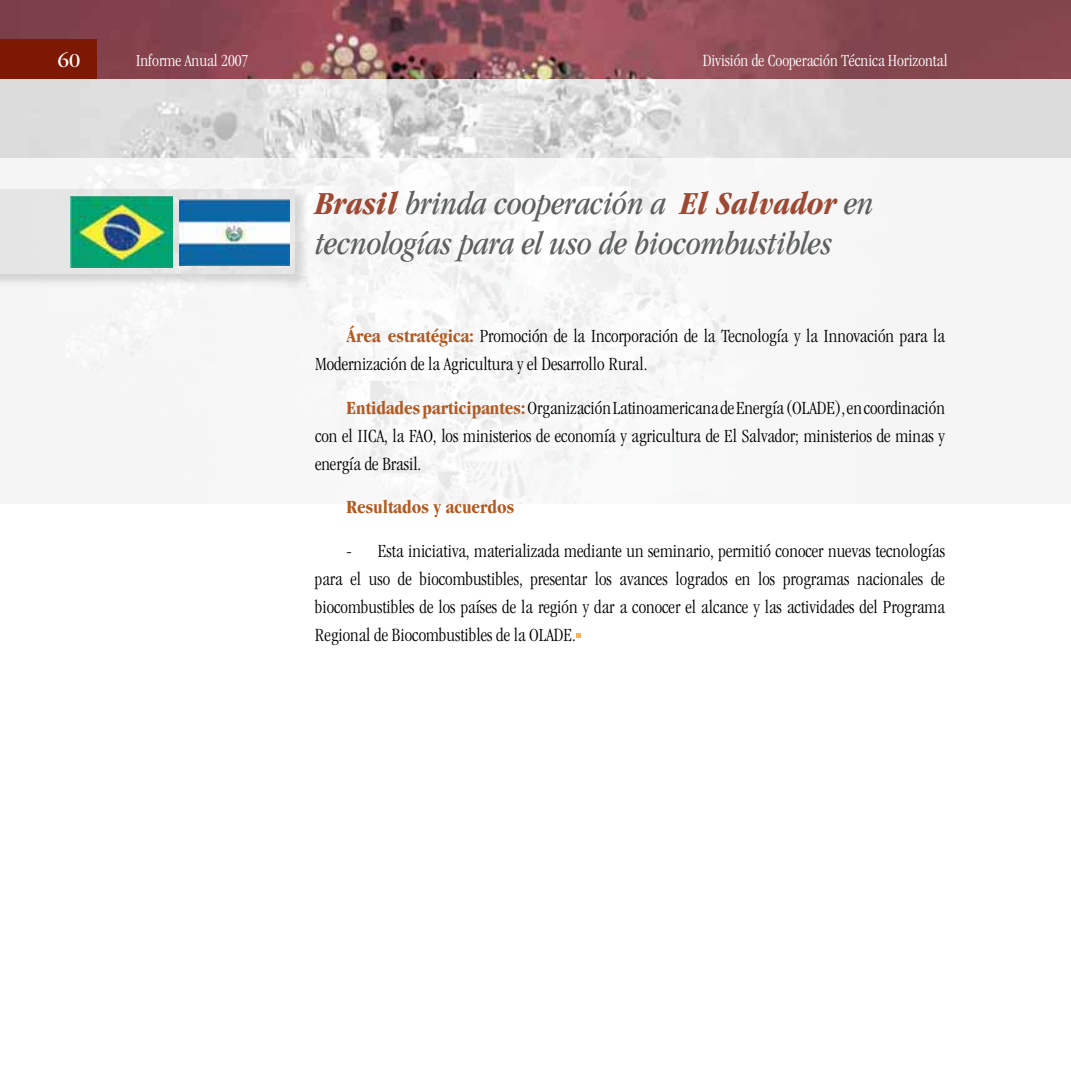
<style>
.page{position:relative;width:1071px;height:1071px;background:#fff}
.page>*{position:absolute;margin:0;border:0;box-sizing:border-box;transform-origin:0 0}
.t1{font:italic condensed 33.25px/39.9px "Garamond";color:#5e5f5f}
.t2{font:21px "Garamond";color:#fff}
.t3{font:300 condensed 19.25px/28px "Garamond";color:#000;text-align:justify}
.t4{font:700 condensed 19.25px "Garamond";color:#b25a22}
.t5{font:300 condensed 17.5px "Garamond";color:#fff}
.s1{font-weight:700;color:#9d4933}
.s2{font-weight:700;color:#b25a22}
</style>
<div class="page">
<img style="left:0;top:0;width:1071px;height:158px">
<div style="left:0;top:40px;width:96px;height:39px;background:#7d1805"></div>
<div style="left:0;top:189px;width:295px;height:85px;background:#e5e5e6"></div>
<img style="left:71px;top:196px;width:102px;height:72px">
<img style="left:180px;top:200px;width:109px;height:66px">
<svg style="left:576px;top:633px;width:5px;height:4px"></svg>
<p class="t2" style="left:58px;top:53px;width:24px">60</p>
<p class="t5" style="left:136px;top:54px;width:114px">Informe Anual 2007</p>
<p class="t5" style="left:703px;top:54px;width:246px">División de Cooperación Técnica Horizontal</p>
<h1 class="t1" style="left:315px;top:186px;width:560px"><span class="s1">Brasil</span> brinda cooperación a <span class="s1">El Salvador</span> en tecnologías para el uso de biocombustibles</h1>
<p class="t3" style="left:315px;top:323px;width:632px;text-indent:31px"><span class="s2">Área estratégica:</span> Promoción de la Incorporación de la Tecnología y la Innovación para la<br>Modernización de la Agricultura y el Desarrollo Rural.</p>
<p class="t3" style="left:315px;top:395px;width:631px;text-indent:31px"><span class="s2">Entidades participantes:</span> Organización Latinoamericana de Energía (OLADE), en coordinación con el IICA, la FAO, los ministerios de economía y agricultura de El Salvador; ministerios de minas y energía de Brasil.</p>
<p class="t4" style="left:346px;top:500px;width:169px">Resultados y acuerdos</p>
<p class="t3" style="left:315px;top:538px;width:632px;text-indent:32px">- Esta iniciativa, materializada mediante un seminario, permitió conocer nuevas tecnologías para el uso de biocombustibles, presentar los avances logrados en los programas nacionales de biocombustibles de los países de la región y dar a conocer el alcance y las actividades del Programa Regional de Biocombustibles de la OLADE.</p>
</div>
